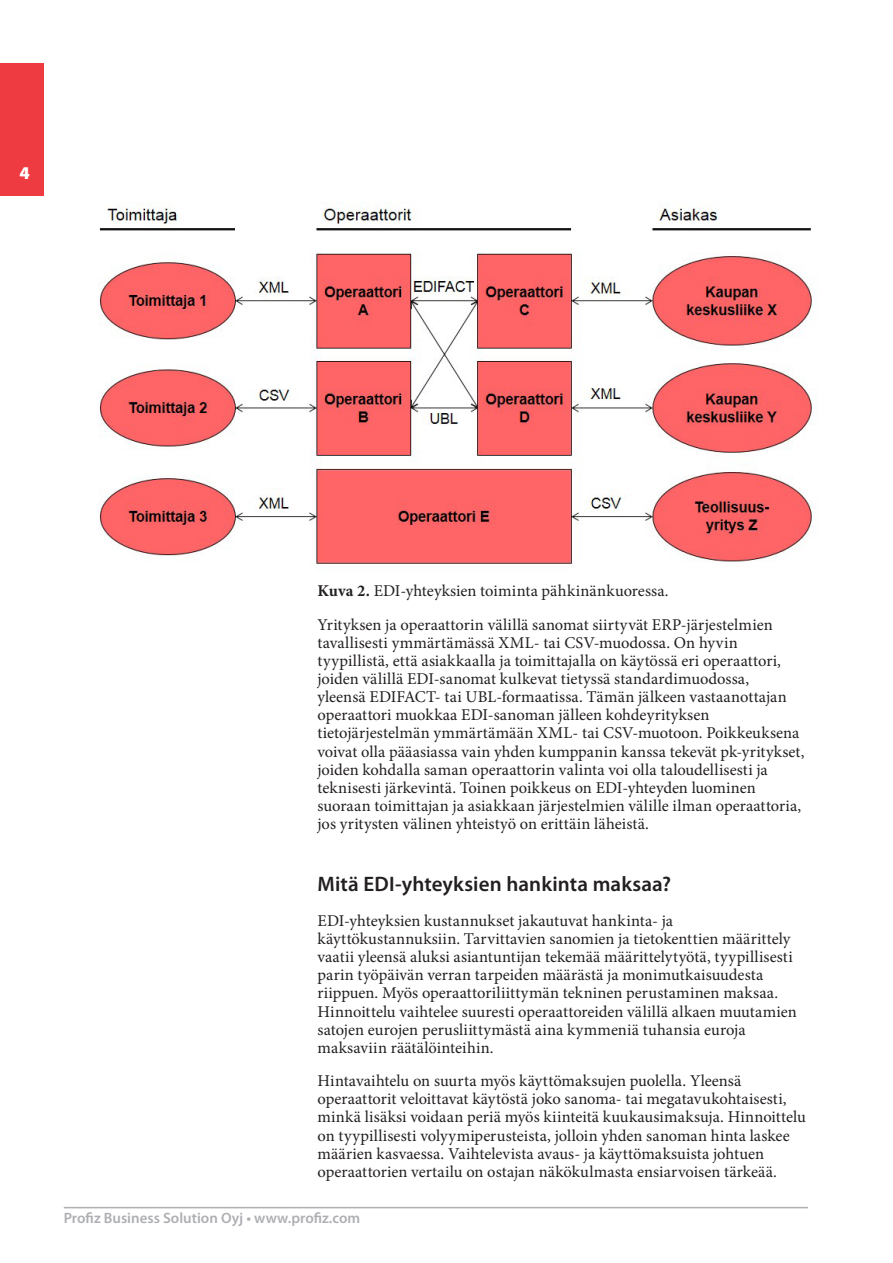
<style>
.page{position:relative;width:893px;height:1263px;background:#fff}
.page>*{position:absolute;margin:0;border:0;box-sizing:border-box;transform-origin:0 0}
.Heading_1{font:600 21px "Myriad Pro";letter-spacing:.005em;color:#231f20}
.t1{font:16.5px/18.1px "Minion Pro";letter-spacing:.005em;color:#231f20}
.t2{font:600 15px "Myriad Pro";color:#aeafb3}
.s1{font-weight:700}
</style>
<div class="page">
<div style="left:0;top:64px;width:43px;height:132px;background:#ee3a41"></div>
<hr style="left:64px;top:1207px;width:744px;height:1px;background:#aeafb3">
<img style="left:99px;top:202px;width:719px;height:364px">
<p class="t1" style="left:317px;top:582px;width:353px"><span class="s1">Kuva 2.</span> EDI-yhteyksien toiminta pähkinänkuoressa.</p>
<p class="t1" style="left:317px;top:615px;width:489px">Yrityksen ja operaattorin välillä sanomat siirtyvät ERP-järjestelmien tavallisesti ymmärtämässä XML- tai CSV-muodossa. On hyvin tyypillistä, että asiakkaalla ja toimittajalla on käytössä eri operaattori, joiden välillä EDI-sanomat kulkevat tietyssä standardimuodossa,<br>yleensä EDIFACT- tai UBL-formaatissa. Tämän jälkeen vastaanottajan operaattori muokkaa EDI-sanoman jälleen kohdeyrityksen tietojärjestelmän ymmärtämään XML- tai CSV-muotoon. Poikkeuksena voivat olla pääasiassa vain yhden kumppanin kanssa tekevät pk-yritykset, joiden kohdalla saman operaattorin valinta voi olla taloudellisesti ja teknisesti järkevintä. Toinen poikkeus on EDI-yhteyden luominen suoraan toimittajan ja asiakkaan järjestelmien välille ilman operaattoria, jos yritysten välinen yhteistyö on erittäin läheistä.</p>
<p class="Heading_1" style="left:317px;top:870px;width:355px">Mitä EDI-yhteyksien hankinta maksaa?</p>
<p class="t1" style="left:317px;top:911px;width:481px">EDI-yhteyksien kustannukset jakautuvat hankinta- ja käyttökustannuksiin. Tarvittavien sanomien ja tietokenttien määrittely vaatii yleensä aluksi asiantuntijan tekemää määrittelytyötä, tyypillisesti parin työpäivän verran tarpeiden määrästä ja monimutkaisuudesta riippuen. Myös operaattoriliittymän tekninen perustaminen maksaa.<br>Hinnoittelu vaihtelee suuresti operaattoreiden välillä alkaen muutamien satojen eurojen perusliittymästä aina kymmeniä tuhansia euroja maksaviin räätälöinteihin.</p>
<p class="t1" style="left:317px;top:1072px;width:490px">Hintavaihtelu on suurta myös käyttömaksujen puolella. Yleensä operaattorit veloittavat käytöstä joko sanoma- tai megatavukohtaisesti, minkä lisäksi voidaan periä myös kiinteitä kuukausimaksuja. Hinnoittelu on tyypillisesti volyymiperusteista, jolloin yhden sanoman hinta laskee määrien kasvaessa. Vaihtelevista avaus- ja käyttömaksuista johtuen operaattorien vertailu on ostajan näkökulmasta ensiarvoisen tärkeää.</p>
<p class="t2" style="left:64px;top:1208px;width:298px">Profiz Business Solution Oyj • www.profiz.com</p>
</div>
